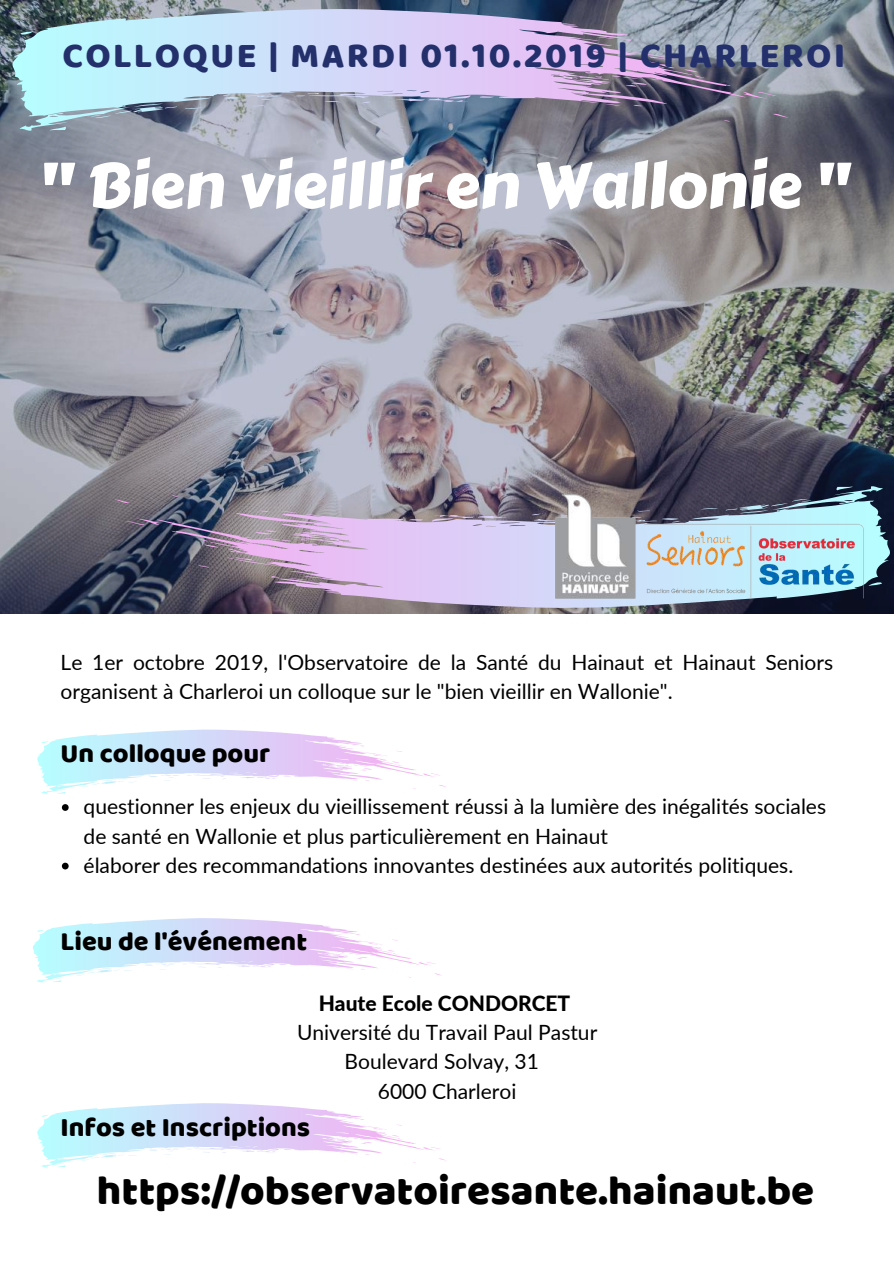
<style>
.page{position:relative;width:894px;height:1264px;background:#fff}
.page>*{position:absolute;margin:0;border:0;box-sizing:border-box;transform-origin:0 0}
.t1{font:63px "Carter One";color:#fff}
.t2{font:42px "Baloo Thambi";color:#000}
.t3{font:36px "Baloo Thambi";letter-spacing:.065em;color:#23306c}
.t4{font:27px "Baloo Thambi";color:#000}
.t5{font:21px/29.2px "Lato";color:#000}
.t6{font:800 21px "Lato";color:#000}
</style>
<div class="page">
<img style="left:0;top:0;width:893px;height:613px">
<svg style="left:62px;top:804px;width:7px;height:6px"></svg>
<svg style="left:62px;top:862px;width:7px;height:7px"></svg>
<svg style="left:37px;top:729px;width:409px;height:64px"></svg>
<svg style="left:37px;top:1103px;width:409px;height:64px"></svg>
<svg style="left:33px;top:918px;width:409px;height:64px"></svg>
<img style="left:113px;top:486px;width:777px;height:122px">
<img style="left:556px;top:495px;width:307px;height:103px">
<svg style="left:12px;top:9px;width:776px;height:122px;background:#a5afc5"></svg>
<h3 class="t3" style="left:62px;top:29px;width:784px">COLLOQUE | MARDI 01.10.2019 | CHARLEROI</h3>
<h1 class="t1" style="left:39px;top:138px;width:811px">" Bien vieillir en Wallonie "</h1>
<p class="t5" style="left:61px;top:647px;width:774px">Le 1er octobre 2019, l'Observatoire de la Santé du Hainaut et Hainaut Seniors organisent à Charleroi un colloque sur le "bien vieillir en Wallonie".</p>
<p class="t4" style="left:61px;top:733px;width:211px">Un colloque pour</p>
<p class="t5" style="left:84px;top:791px;width:743px">questionner les enjeux du vieillissement réussi à la lumière des inégalités sociales de santé en Wallonie et plus particulièrement en Hainaut<br>élaborer des recommandations innovantes destinées aux autorités politiques.</p>
<p class="t4" style="left:61px;top:921px;width:248px">Lieu de l'événement</p>
<p class="t6" style="left:318px;top:990px;width:253px">Haute Ecole CONDORCET</p>
<p class="t5" style="left:297px;top:1017px;width:302px;text-align:center">Université du Travail Paul Pastur<br>Boulevard Solvay, 31<br>6000 Charleroi</p>
<p class="t4" style="left:60px;top:1107px;width:251px">Infos et Inscriptions</p>
<h2 class="t2" style="left:97px;top:1159px;width:718px">https://observatoiresante.hainaut.be</h2>
</div>
